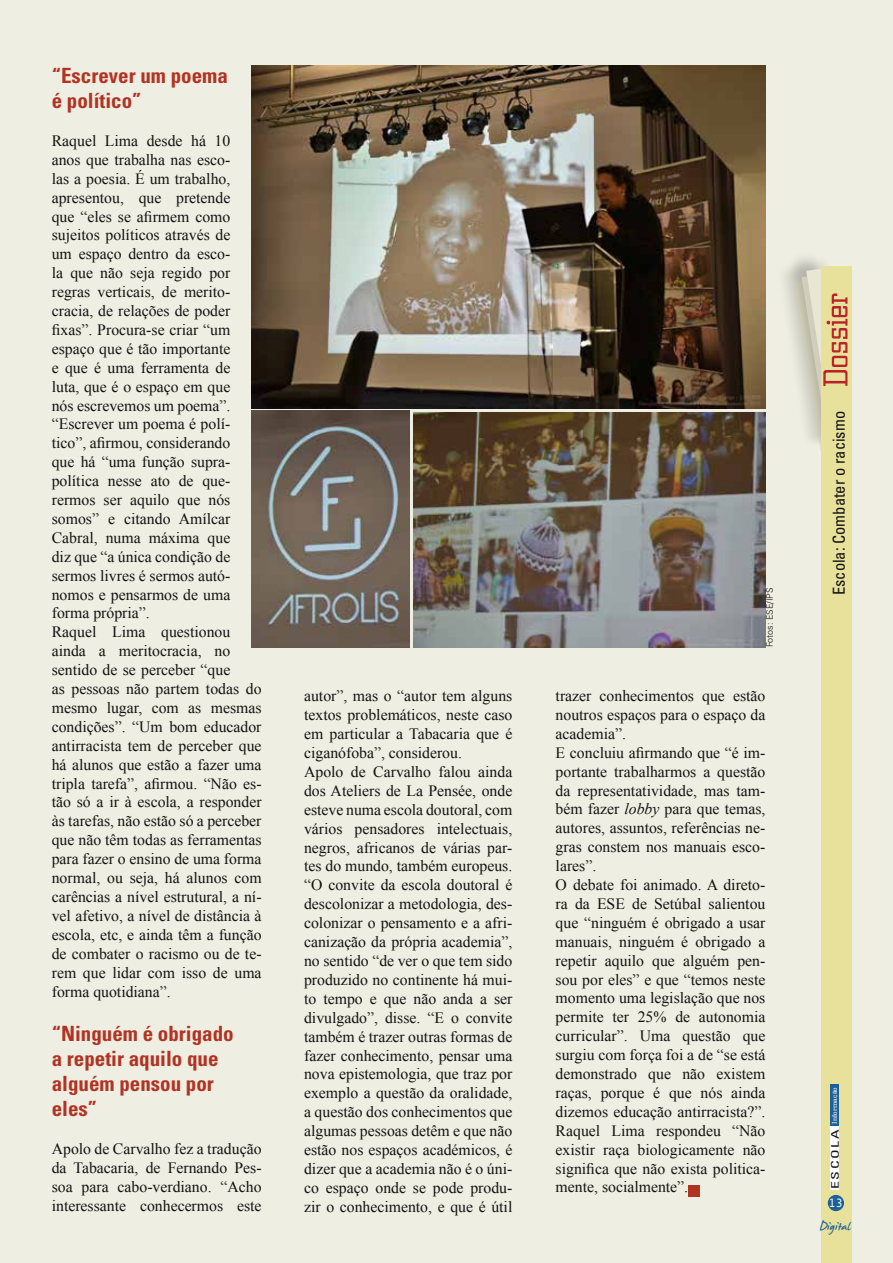
<style>
.page{position:relative;width:893px;height:1263px;background:#efeee2}
.page>*{position:absolute;margin:0;border:0;box-sizing:border-box;transform-origin:0 0}
.t1{font:700 condensed 21px/25.2px "Univers";color:#b13323}
.t2{font:21px "James Fajardo";color:#1d6198}
.t3{font:condensed 16.5px "Univers";color:#121212}
.t4{font:15.75px/18.9px "Times New Roman";color:#121212}
.t5{font:12px "Andale Mono";color:#fff}
.t6{font:condensed 10.5px "Univers";letter-spacing:.1em;color:#121212;scale:1.5 1}
.t7{font:300 9px "Univers";color:#121212}
.t8{font:6.75px "Civic";letter-spacing:.01em;color:#fff;scale:1.33 1}
.s1{font-style:italic}
</style>
<div class="page">
<div style="left:788px;top:250px;width:60px;height:198px;background:#121212;opacity:.1"></div>
<div style="left:821px;top:267px;width:30px;height:996px;background:#e8e19c"></div>
<svg style="left:795px;top:268px;width:53px;height:183px"></svg>
<div style="left:830px;top:1084px;width:9px;height:42px;background:#1d6198"></div>
<div style="left:828px;top:1195px;width:16px;height:16px;background:#1d6198;border-radius:50%"></div>
<div style="left:830px;top:1126px;width:9px;height:63px;background:#fff"></div>
<div style="left:688px;top:1185px;width:11px;height:12px;background:#b13323"></div>
<img style="left:252px;top:411px;width:157px;height:236px">
<img style="left:252px;top:65px;width:513px;height:344px">
<img style="left:414px;top:413px;width:352px;height:234px">
<h1 class="t1" style="left:52px;top:63px;width:178px">“Escrever um poema é político”</h1>
<p class="t4" style="left:52px;top:131px;width:211px">Raquel Lima desde há 10 anos que trabalha nas esco-<br>las a poesia. É um trabalho, apresentou, que pretende<br>que “eles se afirmem como sujeitos políticos através de<br>um espaço dentro da esco-<br>la que não seja regido por regras verticais, de merito&shy;cracia, de relações de poder fixas”. Procura-se criar “um espaço que é tão importante<br>e que é uma ferramenta de luta, que é o espaço em que<br>nós escrevemos um poema”. “Escrever um poema é polí&shy;tico”, afirmou, considerando<br>que há “uma função supra&shy;política nesse ato de que&shy;rermos ser aquilo que nós somos” e citando Amílcar<br>Cabral, numa máxima que<br>diz que “a única condição de sermos livres é sermos autó&shy;nomos e pensarmos de uma forma própria”.<br>Raquel Lima questionou ainda a meritocracia, no sentido de se perceber “que<br>as pessoas não partem todas do mesmo lugar, com as mesmas condições”. “Um bom educador antirracista tem de perceber que há alunos que estão a fazer uma tripla tarefa”, afirmou. “Não es&shy;tão só a ir à escola, a responder às tarefas, não estão só a perceber que não têm todas as ferramentas para fazer o ensino de uma forma normal, ou seja, há alunos com carências a nível estrutural, a ní&shy;vel afetivo, a nível de distância à escola, etc, e ainda têm a função de combater o racismo ou de te&shy;rem que lidar com isso de uma forma quotidiana”.</p>
<h1 class="t1" style="left:52px;top:1020px;width:183px">“Ninguém é obrigado a repetir aquilo que alguém pensou por eles”</h1>
<p class="t4" style="left:52px;top:1139px;width:211px;text-align:justify">Apolo de Carvalho fez a tradução da Tabacaria, de Fernando Pes&shy;soa para cabo-verdiano. “Acho interessante conhecermos este</p>
<p class="t7" style="left:764px;top:647px;width:61px;rotate:-90deg">Fotos: ESE/IPS</p>
<p class="t4" style="left:304px;top:686px;width:210px">autor”, mas o “autor tem alguns textos problemáticos, neste caso em particular a Tabacaria que é ciganófoba”, considerou.<br>Apolo de Carvalho falou ainda dos Ateliers de La Pensée, onde esteve numa escola doutoral, com vários pensadores intelectuais, negros, africanos de várias par&shy;tes do mundo, também europeus. “O convite da escola doutoral é descolonizar a metodologia, des&shy;colonizar o pensamento e a afri&shy;canização da própria academia”, no sentido “de ver o que tem sido produzido no continente há mui&shy;to tempo e que não anda a ser divulgado”, disse. “E o convite também é trazer outras formas de fazer conhecimento, pensar uma nova epistemologia, que traz por exemplo a questão da oralidade, a questão dos conhecimentos que algumas pessoas detêm e que não estão nos espaços académicos, é dizer que a academia não é o úni&shy;co espaço onde se pode produ&shy;zir o conhecimento, e que é útil</p>
<p class="t4" style="left:556px;top:686px;width:211px">trazer conhecimentos que estão noutros espaços para o espaço da academia”.<br>E concluiu afirmando que “é im&shy;portante trabalharmos a questão da representatividade, mas tam&shy;bém fazer <span class="s1">lobby</span> para que temas, autores, assuntos, referências ne&shy;gras constem nos manuais esco&shy;lares”.<br>O debate foi animado. A direto&shy;ra da ESE de Setúbal salientou que “ninguém é obrigado a usar manuais, ninguém é obrigado a repetir aquilo que alguém pen&shy;sou por eles” e que “temos neste momento uma legislação que nos permite ter 25% de autonomia curricular”. Uma questão que surgiu com força foi a de “se está demonstrado que não existem raças, porque é que nós ainda dizemos educação antirracista?”.<br>Raquel Lima respondeu “Não existir raça biologicamente não significa que não exista politica&shy;mente, socialmente”.</p>
<p class="t3" style="left:828px;top:595px;width:186px;rotate:-90deg">Escola: Combater o racismo</p>
<p class="t8" style="left:831px;top:1123px;width:29px;rotate:-90deg">Informação</p>
<p class="t6" style="left:828px;top:1189px;width:41px;rotate:-90deg">ESCOLA</p>
<h1 class="t2" style="left:820px;top:1215px;width:32px">Digital</h1>
<p class="t5" style="left:828px;top:1195px;width:16px">13</p>
</div>
